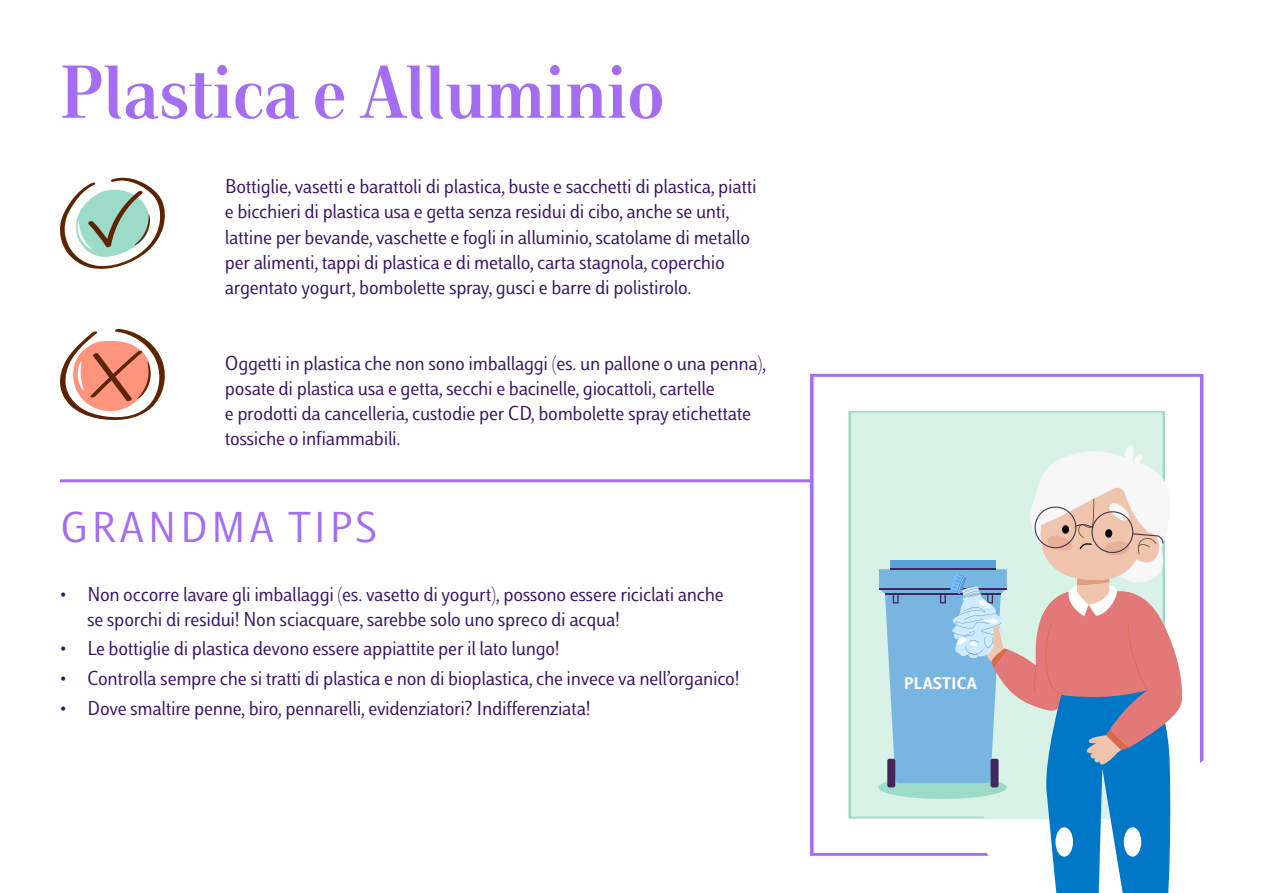
<style>
.page{position:relative;width:1263px;height:893px;background:#fff}
.page>*{position:absolute;margin:0;border:0;box-sizing:border-box;transform-origin:0 0}
.t1{font:700 78px "Luiss Serif";color:#a46df2}
.t2{font:45px "Luiss Sans";letter-spacing:.06em;color:#a46df2}
.t3{font:21px/25.2px "Luiss Sans";letter-spacing:-.015em;color:#361266}
.t4{font:700 17.55px "Luiss Sans";color:#fff}
</style>
<div class="page">
<svg style="left:60px;top:177px;width:105px;height:92px"></svg>
<svg style="left:60px;top:329px;width:105px;height:92px"></svg>
<hr style="left:60px;top:479px;width:750px;height:3px;background:#a46df2">
<svg style="left:809px;top:373px;width:395px;height:483px"></svg>
<div style="left:849px;top:411px;width:316px;height:407px;background:#d9f2e8"></div>
<svg style="left:879px;top:443px;width:305px;height:450px"></svg>
<div style="left:1055px;top:827px;width:18px;height:30px;background:#fff;border-radius:50%"></div>
<div style="left:1124px;top:827px;width:17px;height:30px;background:#fff;border-radius:50%"></div>
<h1 class="t1" style="left:60px;top:46px;width:606px">Plastica e Alluminio</h1>
<p class="t3" style="left:225px;top:174px;width:533px">Bottiglie, vasetti e barattoli di plastica, buste e sacchetti di plastica, piatti e bicchieri di plastica usa e getta senza residui di cibo, anche se unti, lattine per bevande, vaschette e fogli in alluminio, scatolame di metallo per alimenti, tappi di plastica e di metallo, carta stagnola, coperchio argentato yogurt, bombolette spray, gusci e barre di polistirolo.</p>
<p class="t3" style="left:225px;top:350px;width:543px">Oggetti in plastica che non sono imballaggi (es. un pallone o una penna), posate di plastica usa e getta, secchi e bacinelle, giocattoli, cartelle<br>e prodotti da cancelleria, custodie per CD, bombolette spray etichettate tossiche o infiammabili.</p>
<h2 class="t2" style="left:60px;top:502px;width:319px">GRANDMA TIPS</h2>
<p class="t3" style="left:87px;top:581px;width:638px;text-indent:-27px">• Non occorre lavare gli imballaggi (es. vasetto di yogurt), possono essere riciclati anche se sporchi di residui! Non sciacquare, sarebbe solo uno spreco di acqua!</p>
<p class="t3" style="left:60px;top:636px;width:501px">• Le bottiglie di plastica devono essere appiattite per il lato lungo!</p>
<p class="t3" style="left:60px;top:666px;width:681px">• Controlla sempre che si tratti di plastica e non di bioplastica, che invece va nell’organico!</p>
<p class="t3" style="left:60px;top:695px;width:532px">• Dove smaltire penne, biro, pennarelli, evidenziatori? Indifferenziata!</p>
<p class="t4" style="left:904px;top:672px;width:74px">PLASTICA</p>
</div>
